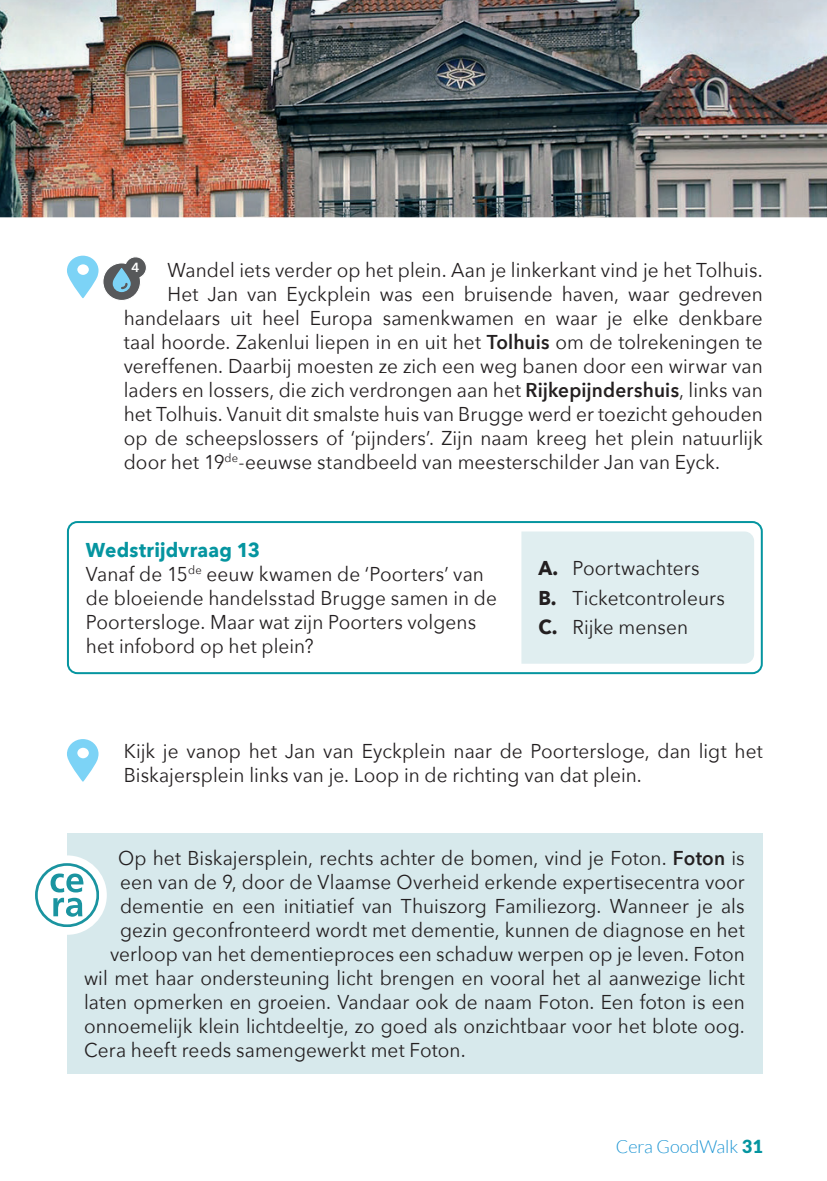
<style>
.page{position:relative;width:827px;height:1181px;background:#fff}
.page>*{position:absolute;margin:0;border:0;box-sizing:border-box;transform-origin:0 0}
.t1{font:20px/24px "Avenir Next";letter-spacing:.005em;color:#231f20;scale:.95 1}
.t2{font:300 18px "Lato";color:#1d95d3}
.t3{font:600 13.2px "Avenir Next";color:#fff}
.s1{font-weight:600}
.s2{font-weight:700;color:#0595a0}
.s3{font-weight:700}
.s4{font-weight:900;color:#0595a0}
</style>
<div class="page">
<svg style="left:67px;top:256px;width:79px;height:44px"></svg>
<div style="left:67px;top:521px;width:695px;height:153px;border:2px solid #0595a0;border-radius:9px"></div>
<div style="left:521px;top:531px;width:232px;height:133px;background:#e0eef0"></div>
<svg style="left:67px;top:739px;width:31px;height:43px"></svg>
<div style="left:67px;top:833px;width:695px;height:241px;background:#d7e9ec"></div>
<div style="left:27px;top:855px;width:80px;height:80px;background:#fff;border-radius:50%"></div>
<svg style="left:35px;top:863px;width:64px;height:64px"></svg>
<img style="left:0;top:0;width:826px;height:217px">
<p class="t3" style="left:131px;top:256px;width:10px">4</p>
<p class="t1" style="left:167px;top:257px;width:627px">Wandel iets verder op het plein. Aan je linkerkant vind je het Tolhuis.</p>
<p class="t1" style="left:167px;top:281px;width:627px">Het Jan van Eyckplein was een bruisende haven, waar gedreven</p>
<p class="t1" style="left:124px;top:305px;width:674px">handelaars uit heel Europa samenkwamen en waar je elke denkbare</p>
<p class="t1" style="left:124px;top:329px;width:673px">taal hoorde. Zakenlui liepen in en uit het <span class="s1">Tolhuis</span> om de tolrekeningen te</p>
<p class="t1" style="left:124px;top:353px;width:673px">vereffenen. Daarbij moesten ze zich een weg banen door een wirwar van</p>
<p class="t1" style="left:124px;top:377px;width:673px">laders en lossers, die zich verdrongen aan het <span class="s1">Rijkepijndershuis</span>, links van</p>
<p class="t1" style="left:124px;top:401px;width:673px">het Tolhuis. Vanuit dit smalste huis van Brugge werd er toezicht gehouden</p>
<p class="t1" style="left:124px;top:425px;width:673px">op de scheepslossers of ‘pijnders’. Zijn naam kreeg het plein natuurlijk</p>
<p class="t1" style="left:124px;top:449px;width:629px">door het 19<sup>de</sup>-eeuwse standbeeld van meesterschilder Jan van Eyck.</p>
<p class="t1" style="left:86px;top:537px;width:434px"><span class="s2">Wedstrijdvraag 13<br></span>Vanaf de 15<sup>de</sup> eeuw kwamen de ‘Poorters’ van de bloeiende handelsstad Brugge samen in de Poortersloge. Maar wat zijn Poorters volgens het infobord op het plein?</p>
<p class="t1" style="left:538px;top:552px;width:197px;line-height:29.6px"><span class="s3">A.</span> Poortwachters<br><span class="s3">B.</span> Ticketcontroleurs<br><span class="s3">C.</span> Rijke mensen</p>
<p class="t1" style="left:124px;top:738px;width:673px">Kijk je vanop het Jan van Eyckplein naar de Poortersloge, dan ligt het<br>Biskajersplein links van je. Loop in de richting van dat plein.</p>
<p class="t1" style="left:118px;top:845px;width:660px">Op het Biskajersplein, rechts achter de bomen, vind je Foton. <span class="s1">Foton</span> is</p>
<p class="t1" style="left:120px;top:869px;width:658px">een van de 9, door de Vlaamse Overheid erkende expertisecentra voor</p>
<p class="t1" style="left:120px;top:893px;width:658px">dementie en een initiatief van Thuiszorg Familiezorg. Wanneer je als</p>
<p class="t1" style="left:120px;top:917px;width:658px">gezin geconfronteerd wordt met dementie, kunnen de diagnose en het</p>
<p class="t1" style="left:110px;top:941px;width:669px">verloop van het dementieproces een schaduw werpen op je leven. Foton</p>
<p class="t1" style="left:84px;top:965px;width:696px">wil met haar ondersteuning licht brengen en vooral het al aanwezige licht</p>
<p class="t1" style="left:84px;top:989px;width:696px">laten opmerken en groeien. Vandaar ook de naam Foton. Een foton is een</p>
<p class="t1" style="left:84px;top:1013px;width:696px">onnoemelijk klein lichtdeeltje, zo goed als onzichtbaar voor het blote oog.</p>
<p class="t1" style="left:84px;top:1037px;width:403px">Cera heeft reeds samengewerkt met Foton.</p>
<p class="t2" style="left:615px;top:1137px;width:148px">Cera GoodWalk <span class="s4">31</span></p>
</div>
